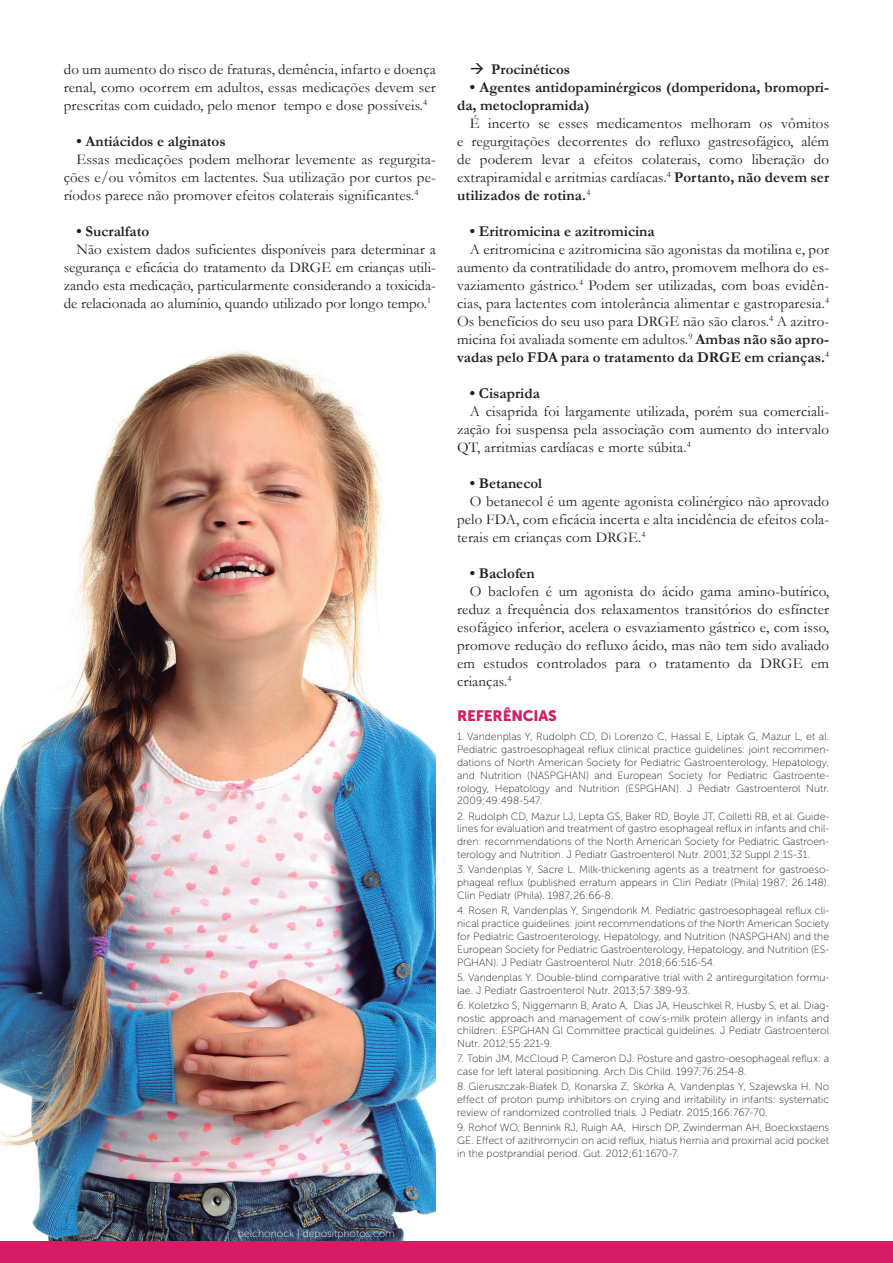
<style>
.page{position:relative;width:893px;height:1263px;background:#fff}
.page>*{position:absolute;margin:0;border:0;box-sizing:border-box;transform-origin:0 0}
.texto{font:15px/18px "Garamond";letter-spacing:.01em;color:#231f20;text-align:justify}
.texto-2{font:700 15px/18px "Garamond";color:#231f20}
.titulo_referencias{font:15px "Museo Sans 900";letter-spacing:-.01em;color:#d51c64}
.t1{font:10.5px/12.9px "Museo Sans 100";color:#231f20;text-align:justify}
.t2{font:10.5px "Museo Sans 100";color:#e6e7e9}
.s1{font-weight:700}
</style>
<div class="page">
<img style="left:0;top:348px;width:436px;height:894px">
<div style="left:0;top:1242px;width:893px;height:21px;background:#d51c64"></div>
<p class="texto" style="left:64px;top:59px;width:374px">do um aumento do risco de fraturas, demência, infarto e doença renal, como ocorrem em adultos, essas medicações devem ser prescritas com cuidado, pelo menor tempo e dose possíveis.<sup>4</sup></p>
<p class="texto-2" style="left:77px;top:132px;width:151px">• Antiácidos e alginatos</p>
<p class="texto" style="left:64px;top:149px;width:374px;text-indent:13px">Essas medicações podem melhorar levemente as regurgita&shy;ções e/ou vômitos em lactentes. Sua utilização por curtos pe&shy;ríodos parece não promover efeitos colaterais significantes.<sup>4</sup></p>
<p class="texto-2" style="left:77px;top:222px;width:74px">• Sucralfato</p>
<p class="texto" style="left:64px;top:239px;width:374px;text-indent:13px">Não existem dados suficientes disponíveis para determinar a segurança e eficácia do tratamento da DRGE em crianças utili&shy;zando esta medicação, particularmente considerando a toxicida&shy;de relacionada ao alumínio, quando utilizado por longo tempo.<sup>1</sup></p>
<p class="texto-2" style="left:491px;top:60px;width:80px">Procinéticos</p>
<p class="texto-2" style="left:457px;top:78px;width:374px;text-indent:13px">• Agentes antidopaminérgicos (domperidona, bromopri&shy;da, metoclopramida)</p>
<p class="texto" style="left:457px;top:113px;width:374px;text-indent:13px">É incerto se esses medicamentos melhoram os vômitos e regurgitações decorrentes do refluxo gastresofágico, além de poderem levar a efeitos colaterais, como liberação do extrapiramidal e arritmias cardíacas.<sup>4</sup> <span class="s1">Portanto, não devem ser utilizados de rotina.</span><sup>4</sup></p>
<p class="texto-2" style="left:470px;top:222px;width:186px">• Eritromicina e azitromicina</p>
<p class="texto" style="left:457px;top:239px;width:374px;text-indent:13px">A eritromicina e azitromicina são agonistas da motilina e, por aumento da contratilidade do antro, promovem melhora do es&shy;vaziamento gástrico.<sup>4</sup> Podem ser utilizadas, com boas evidên&shy;cias, para lactentes com intolerância alimentar e gastroparesia.<sup>4<br></sup>Os benefícios do seu uso para DRGE não são claros.<sup>4</sup> A azitro&shy;micina foi avaliada somente em adultos.<sup>9</sup> <span class="s1">Ambas não são apro&shy;vadas pelo FDA para o tratamento da DRGE em crianças.</span><sup>4</sup></p>
<p class="texto-2" style="left:470px;top:384px;width:71px">• Cisaprida</p>
<p class="texto" style="left:457px;top:401px;width:374px;text-indent:13px">A cisaprida foi largamente utilizada, porém sua comerciali&shy;zação foi suspensa pela associação com aumento do intervalo QT, arritmias cardíacas e morte súbita.<sup>4</sup></p>
<p class="texto-2" style="left:470px;top:474px;width:74px">• Betanecol</p>
<p class="texto" style="left:457px;top:491px;width:374px;text-indent:13px">O betanecol é um agente agonista colinérgico não aprovado pelo FDA, com eficácia incerta e alta incidência de efeitos cola&shy;terais em crianças com DRGE.<sup>4</sup></p>
<p class="texto-2" style="left:470px;top:564px;width:66px">• Baclofen</p>
<p class="texto" style="left:457px;top:581px;width:374px;text-indent:13px">O baclofen é um agonista do ácido gama amino-butírico, reduz a frequência dos relaxamentos transitórios do esfíncter esofágico inferior, acelera o esvaziamento gástrico e, com isso, promove redução do refluxo ácido, mas não tem sido avaliado em estudos controlados para o tratamento da DRGE em crianças.<sup>4</sup></p>
<p class="titulo_referencias" style="left:457px;top:707px;width:101px">REFERÊNCIAS</p>
<p class="t1" style="left:457px;top:730px;width:374px">1. Vandenplas Y, Rudolph CD, Di Lorenzo C, Hassal E, Liptak G, Mazur L, et al.<br>Pediatric gastroesophageal reflux clinical practice guidelines: joint recommen&shy;dations of North American Society for Pediatric Gastroenterology, Hepatology, and Nutrition (NASPGHAN) and European Society for Pediatric Gastroente&shy;rology, Hepatology and Nutrition (ESPGHAN). J Pediatr Gastroenterol Nutr.<br>2009;49:498-547.</p>
<p class="t1" style="left:457px;top:809px;width:374px">2. Rudolph CD, Mazur LJ, Lepta GS, Baker RD, Boyle JT, Colletti RB, et al. Guide&shy;lines for evaluation and treatment of gastro esophageal reflux in infants and chil&shy;dren: recommendations of the North American Society for Pediatric Gastroen&shy;terology and Nutrition. J Pediatr Gastroenterol Nutr. 2001;32 Suppl 2:1S-31.</p>
<p class="t1" style="left:457px;top:863px;width:374px">3. Vandenplas Y, Sacre L. Milk-thickening agents as a treatment for gastroeso&shy;phageal reflux (published erratum appears in Clin Pediatr (Phila) 1987; 26:148).<br>Clin Pediatr (Phila). 1987;26:66-8.</p>
<p class="t1" style="left:457px;top:904px;width:374px">4. Rosen R, Vandenplas Y, Singendonk M. Pediatric gastroesophageal reflux cli&shy;nical practice guidelines: joint recommendations of the North American Society for Pediatric Gastroenterology, Hepatology, and Nutrition (NASPGHAN) and the European Society for Pediatric Gastroenterology, Hepatology, and Nutrition (ES-PGHAN). J Pediatr Gastroenterol Nutr. 2018;66:516-54.</p>
<p class="t1" style="left:457px;top:971px;width:374px">5. Vandenplas Y. Double-blind comparative trial with 2 antiregurgitation formu&shy;lae. J Pediatr Gastroenterol Nutr. 2013;57:389-93.</p>
<p class="t1" style="left:457px;top:999px;width:374px">6. Koletzko S, Niggemann B, Arato A, Dias JA, Heuschkel R, Husby S, et al. Diag&shy;nostic approach and management of cow’s-milk protein allergy in infants and children: ESPGHAN GI Committee practical guidelines. J Pediatr Gastroenterol Nutr. 2012;55:221-9.</p>
<p class="t1" style="left:457px;top:1052px;width:374px">7. Tobin JM, McCloud P, Cameron DJ. Posture and gastro-oesophageal reflux: a case for left lateral positioning. Arch Dis Child. 1997;76:254-8.</p>
<p class="t1" style="left:457px;top:1080px;width:374px">8. Gieruszczak-Białek D, Konarska Z, Skórka A, Vandenplas Y, Szajewska H. No effect of proton pump inhibitors on crying and irritability in infants: systematic review of randomized controlled trials. J Pediatr. 2015;166:767-70.</p>
<p class="t1" style="left:457px;top:1121px;width:374px">9. Rohof WO, Bennink RJ, Ruigh AA, Hirsch DP, Zwinderman AH, Boeckxstaens GE. Effect of azithromycin on acid reflux, hiatus hernia and proximal acid pocket in the postprandial period. Gut. 2012;61:1670-7.</p>
<p class="t2" style="left:238px;top:1228px;width:159px">belchonock | depositphotos.com</p>
</div>
